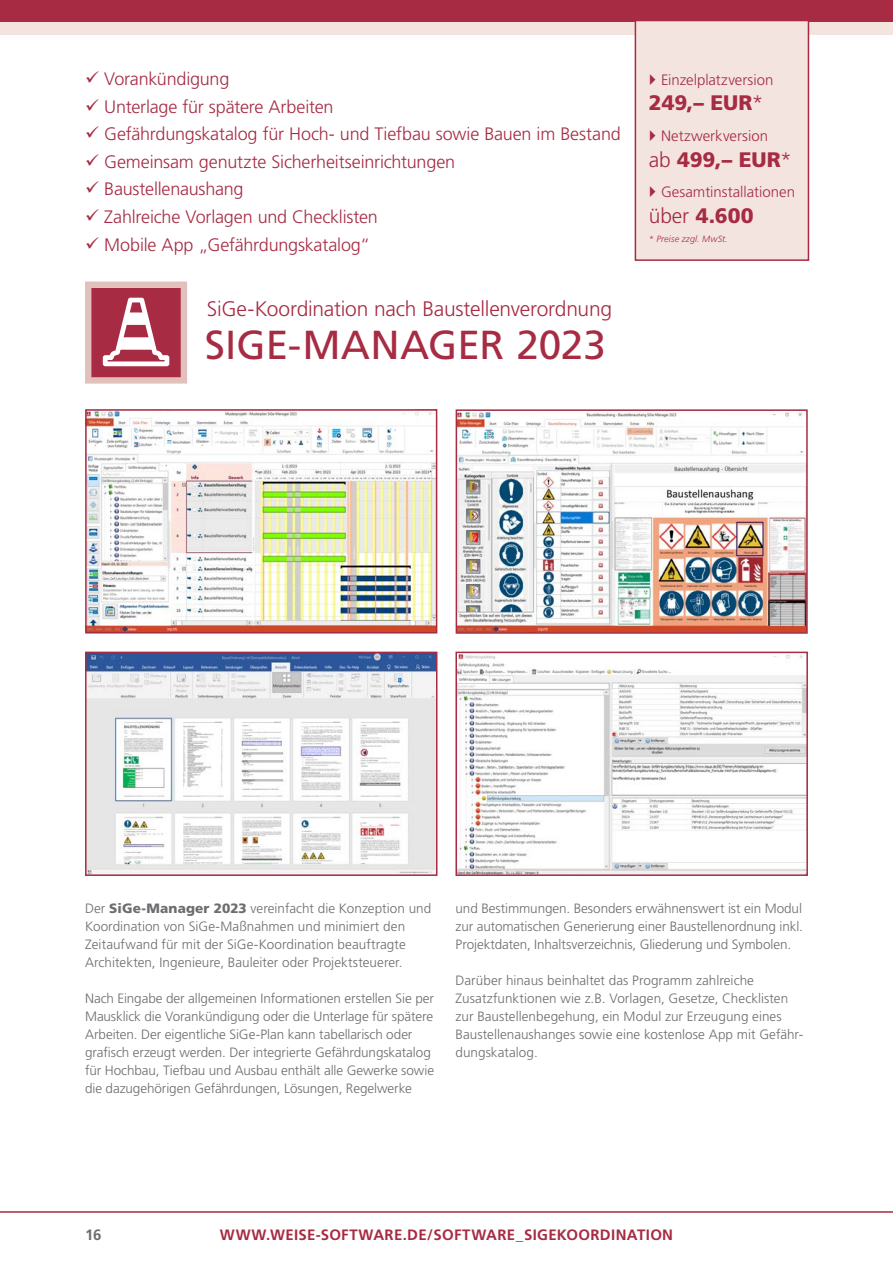
<style>
.page{position:relative;width:893px;height:1263px;background:#fff}
.page>*{position:absolute;margin:0;border:0;box-sizing:border-box;transform-origin:0 0}
.Grundschrift{font:40.5px "Frutiger";color:#a62b43}
.Grundschrift-2{font:300 21px "Frutiger";letter-spacing:-.015em;color:#a62b43}
.Brandschutznachweis{font:900 21px "Frutiger";color:#a62b43}
.Grundschrift-3{font:300 18px "Frutiger";letter-spacing:-.01em;color:#a62b43}
.Brandschutznachweis-2{font:300 15px "Frutiger";color:#a62b43}
.t1{font:700 15px "Frutiger";letter-spacing:.02em;color:#a62b43}
.t2{font:700 15px "Frutiger";color:#6c6d70}
.Brandschutznachweis-3{font:300 13.5px/18px "Frutiger";letter-spacing:-.005em;color:#6c6d70}
.Brandschutznachweis-4{font:italic 300 9px "Frutiger";letter-spacing:.015em;color:#a62b43}
.s1{font-weight:300}
.s2{font-weight:900}
</style>
<div class="page">
<div style="left:0;top:0;width:893px;height:34px;background:#f3e4e0"></div>
<div style="left:0;top:0;width:893px;height:21px;background:#a62b43"></div>
<hr style="left:0;top:1211px;width:893px;height:2px;background:#a62b43">
<svg style="left:85px;top:282px;width:102px;height:102px"></svg>
<img style="left:88px;top:412px;width:346px;height:218px">
<div style="left:85px;top:409px;width:352px;height:224px;border:2px solid #a62b43"></div>
<img style="left:88px;top:655px;width:346px;height:218px">
<div style="left:85px;top:652px;width:352px;height:224px;border:2px solid #a62b43"></div>
<img style="left:459px;top:412px;width:346px;height:219px">
<div style="left:456px;top:409px;width:352px;height:225px;border:2px solid #a62b43"></div>
<img style="left:458px;top:655px;width:347px;height:218px">
<div style="left:455px;top:652px;width:353px;height:224px;border:2px solid #a62b43"></div>
<div style="left:634px;top:21px;width:176px;height:240px;background:#f3e4e0"></div>
<p class="Grundschrift-3" style="left:85px;top:69px;width:146px">✓ Vorankündigung</p>
<p class="Grundschrift-3" style="left:85px;top:96px;width:250px">✓ Unterlage für spätere Arbeiten</p>
<p class="Grundschrift-3" style="left:85px;top:124px;width:537px">✓ Gefährdungskatalog für Hoch- und Tiefbau sowie Bauen im Bestand</p>
<p class="Grundschrift-3" style="left:85px;top:151px;width:372px">✓ Gemeinsam genutzte Sicherheitseinrichtungen</p>
<p class="Grundschrift-3" style="left:85px;top:179px;width:160px">✓ Baustellenaushang</p>
<p class="Grundschrift-3" style="left:85px;top:207px;width:294px">✓ Zahlreiche Vorlagen und Checklisten</p>
<p class="Grundschrift-3" style="left:85px;top:234px;width:287px">✓ Mobile App „Gefährdungskatalog“</p>
<p class="Grundschrift-2" style="left:207px;top:296px;width:407px">SiGe-Koordination nach Baustellenverordnung</p>
<p class="Grundschrift" style="left:205px;top:321px;width:403px">SIGE-MANAGER 2023</p>
<p class="Brandschutznachweis-2" style="left:661px;top:71px;width:114px">Einzelplatzversion</p>
<p class="Brandschutznachweis" style="left:649px;top:90px;width:116px">249,– EUR<span class="s1">*</span></p>
<p class="Brandschutznachweis-2" style="left:661px;top:127px;width:108px">Netzwerkversion</p>
<p class="Brandschutznachweis" style="left:649px;top:146px;width:144px"><span class="s1">ab</span> 499,– EUR<span class="s1">*</span></p>
<p class="Brandschutznachweis-2" style="left:661px;top:184px;width:135px">Gesamtinstallationen</p>
<p class="Brandschutznachweis" style="left:649px;top:203px;width:106px"><span class="s1">über</span> 4.600</p>
<p class="Brandschutznachweis-4" style="left:649px;top:234px;width:80px">* Preise zzgl. MwSt.</p>
<p class="Brandschutznachweis-3" style="left:85px;top:900px;width:348px">Der <span class="s2">SiGe-Manager 2023</span> vereinfacht die Konzeption und Koordination von SiGe-Maßnahmen und minimiert den Zeitaufwand für mit der SiGe-Koordination beauftragte Architekten, Ingenieure, Bauleiter oder Projektsteuerer.</p>
<p class="Brandschutznachweis-3" style="left:85px;top:990px;width:351px">Nach Eingabe der allgemeinen Informationen erstellen Sie per Mausklick die Vorankündigung oder die Unterlage für spätere Arbeiten. Der eigentliche SiGe-Plan kann tabellarisch oder grafisch erzeugt werden. Der integrierte Gefährdungskatalog für Hochbau, Tiefbau und Ausbau enthält alle Gewerke sowie die dazugehörigen Gefährdungen, Lösungen, Regelwerke</p>
<p class="Brandschutznachweis-3" style="left:456px;top:900px;width:349px;text-align:justify">und Bestimmungen. Besonders erwähnenswert ist ein Modul zur automatischen Generierung einer Baustellenordnung inkl.<br>Projektdaten, Inhaltsverzeichnis, Gliederung und Symbolen.</p>
<p class="Brandschutznachweis-3" style="left:456px;top:972px;width:349px">Darüber hinaus beinhaltet das Programm zahlreiche Zusatzfunktionen wie z.B. Vorlagen, Gesetze, Checklisten zur Baustellenbegehung, ein Modul zur Erzeugung eines Baustellenaushanges sowie eine kostenlose App mit Gefähr&shy;dungskatalog.</p>
<p class="t2" style="left:85px;top:1226px;width:18px">16</p>
<p class="t1" style="left:220px;top:1226px;width:455px">WWW.WEISE-SOFTWARE.DE/SOFTWARE_SIGEKOORDINATION</p>
</div>
